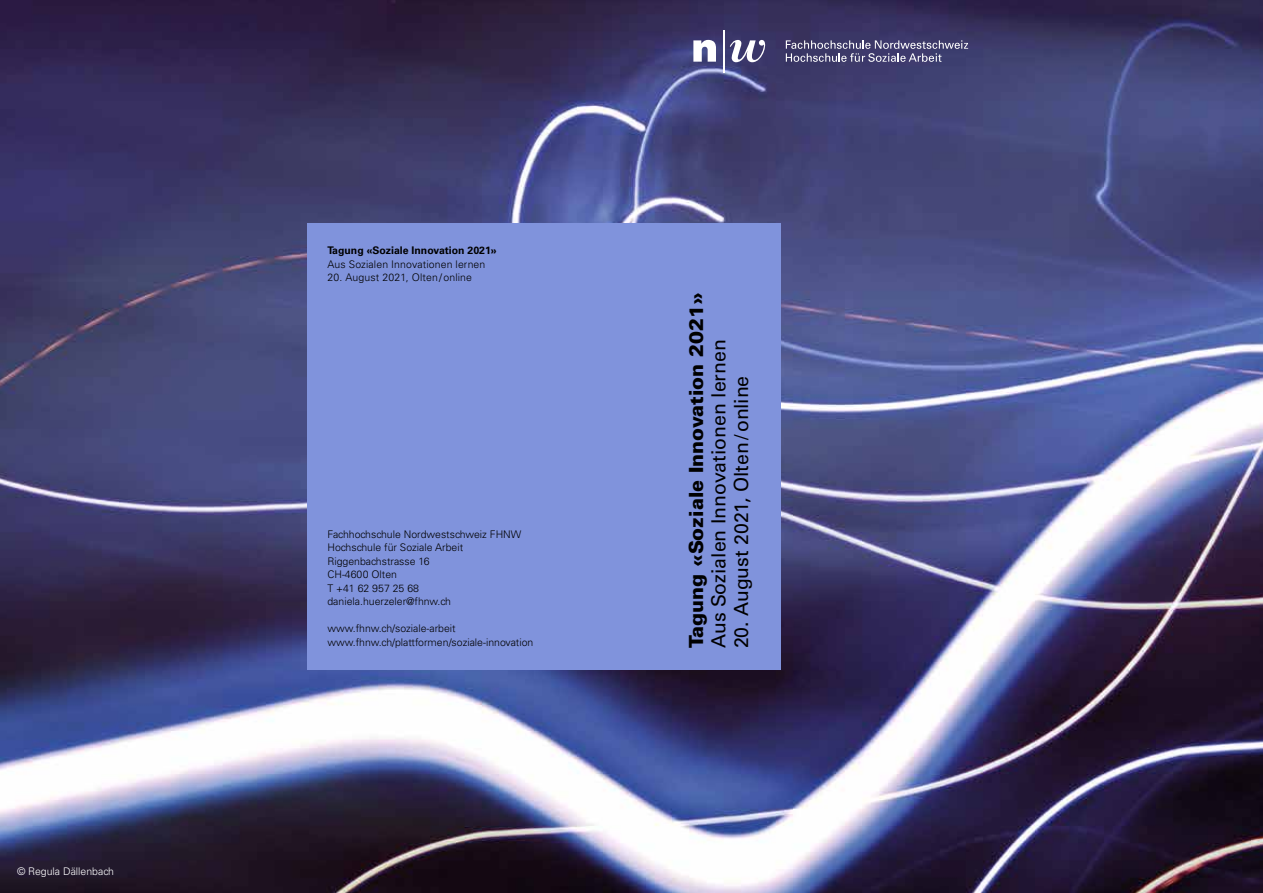
<style>
.page{position:relative;width:1263px;height:893px;background:#fff}
.page>*{position:absolute;margin:0;border:0;box-sizing:border-box;transform-origin:0 0}
.t1{font:19.5px "Univers LT Std";color:#000}
.t2{font:900 19.5px "Univers LT Std";color:#000}
.t3{font:300 10.5px/13.5px "Univers LT Std";color:#000}
.t4{font:700 10.5px "Univers LT Std";color:#000}
.t5{font:300 10.5px "Univers LT Std";color:#fff}
</style>
<div class="page">
<img style="left:0;top:0;width:1263px;height:893px">
<div style="left:307px;top:223px;width:473px;height:447px;background:#8093dc"></div>
<svg style="left:786px;top:40px;width:182px;height:22px;background:#656289"></svg>
<hr style="left:723px;top:30px;width:2px;height:42px;background:#fff">
<svg style="left:693px;top:40px;width:23px;height:22px"></svg>
<svg style="left:730px;top:40px;width:39px;height:22px"></svg>
<p class="t5" style="left:17px;top:865px;width:98px">© Regula Dällenbach</p>
<p class="t4" style="left:327px;top:244px;width:171px">Tagung «Soziale Innovation 2021»</p>
<p class="t3" style="left:327px;top:257px;width:159px">Aus Sozialen Innovationen lernen</p>
<p class="t3" style="left:327px;top:271px;width:146px">20. August 2021, Olten/online</p>
<p class="t3" style="left:327px;top:527px;width:195px">Fachhochschule Nordwestschweiz FHNW<br>Hochschule für Soziale Arbeit<br>Riggenbachstrasse 16<br>CH-4600 Olten<br>T +41 62 957 25 68 daniela.huerzeler@fhnw.ch</p>
<p class="t3" style="left:327px;top:622px;width:207px">www.fhnw.ch/soziale-arbeit www.fhnw.ch/plattformen/soziale-innovation</p>
<h1 class="t2" style="left:684px;top:648px;width:358px;rotate:-90deg">Tagung «Soziale Innovation 2021»</h1>
<h1 class="t1" style="left:707px;top:648px;width:311px;rotate:-90deg">Aus Sozialen Innovationen lernen</h1>
<h1 class="t1" style="left:729px;top:648px;width:274px;rotate:-90deg">20. August 2021, Olten/online</h1>
</div>
